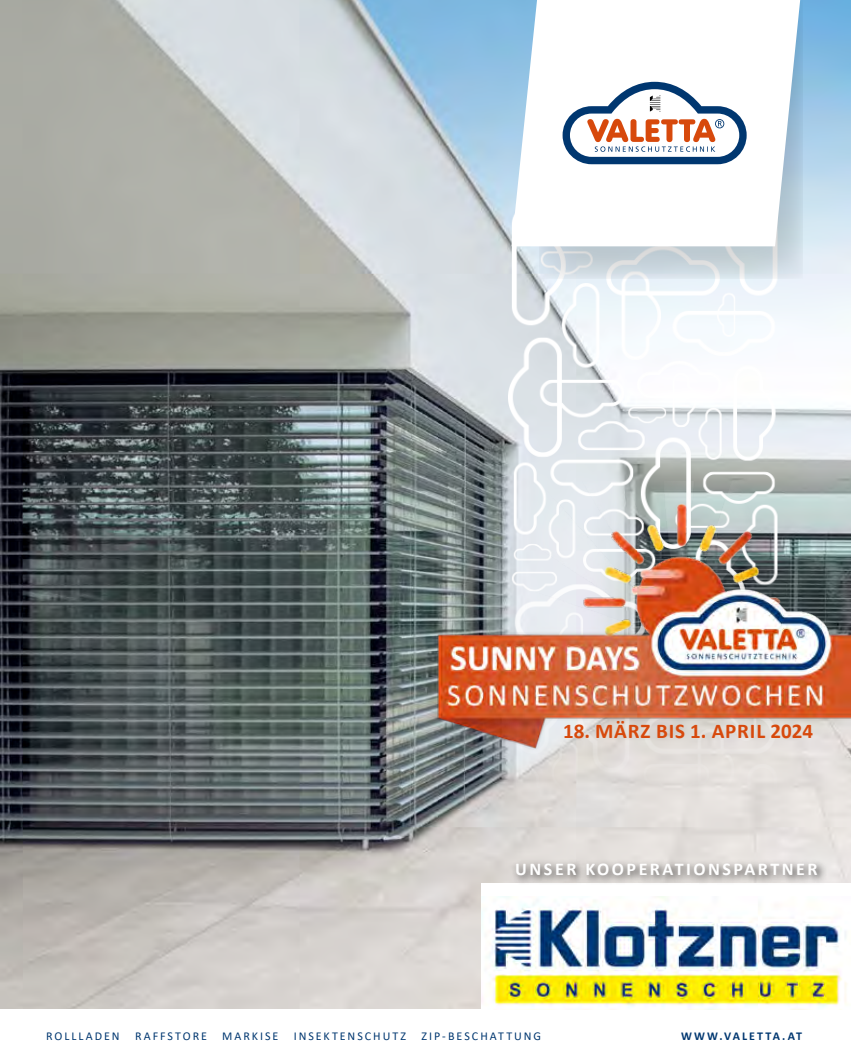
<style>
.page{position:relative;width:851px;height:1063px;background:#fff}
.page>*{position:absolute;margin:0;border:0;box-sizing:border-box;transform-origin:0 0}
.t1{font:700 21px "Calibri";letter-spacing:.04em;color:#d7490c}
.t2{font:700 18px "Calibri";letter-spacing:.14em;color:#fff}
.t3{font:12px "Calibri";letter-spacing:.165em;color:#003770}
.t4{font:700 12px "Calibri";letter-spacing:.165em;color:#003770}
</style>
<div class="page">
<img style="left:0;top:0;width:850px;height:1008px">
<img style="left:508px;top:0;width:281px;height:883px">
<svg style="left:539px;top:0;width:263px;height:278px;background:#cbd6de"></svg>
<svg style="left:511px;top:0;width:289px;height:246px"></svg>
<svg style="left:562px;top:82px;width:184px;height:82px"></svg>
<img style="left:361px;top:481px;width:489px;height:283px">
<hr style="left:0;top:798px;width:1px;height:162px;background:#003770">
<div style="left:482px;top:883px;width:368px;height:116px;background:#fff"></div>
<div style="left:511px;top:859px;width:316px;height:27px;background:#000;opacity:.75"></div>
<img style="left:482px;top:896px;width:368px;height:114px">
<h1 class="t1" style="left:563px;top:717px;width:251px">18. MÄRZ BIS 1. APRIL 2024</h1>
<h2 class="t2" style="left:515px;top:856px;width:304px">UNSER KOOPERATIONSPARTNER</h2>
<p class="t3" style="left:46px;top:1028px;width:75px">ROLLLADEN</p>
<p class="t3" style="left:135px;top:1028px;width:73px">RAFFSTORE</p>
<p class="t3" style="left:222px;top:1028px;width:58px">MARKISE</p>
<p class="t3" style="left:294px;top:1028px;width:114px">INSEKTENSCHUTZ</p>
<p class="t3" style="left:421px;top:1028px;width:121px">ZIP-BESCHATTUNG</p>
<p class="t4" style="left:681px;top:1028px;width:123px">WWW.VALETTA.AT</p>
</div>
